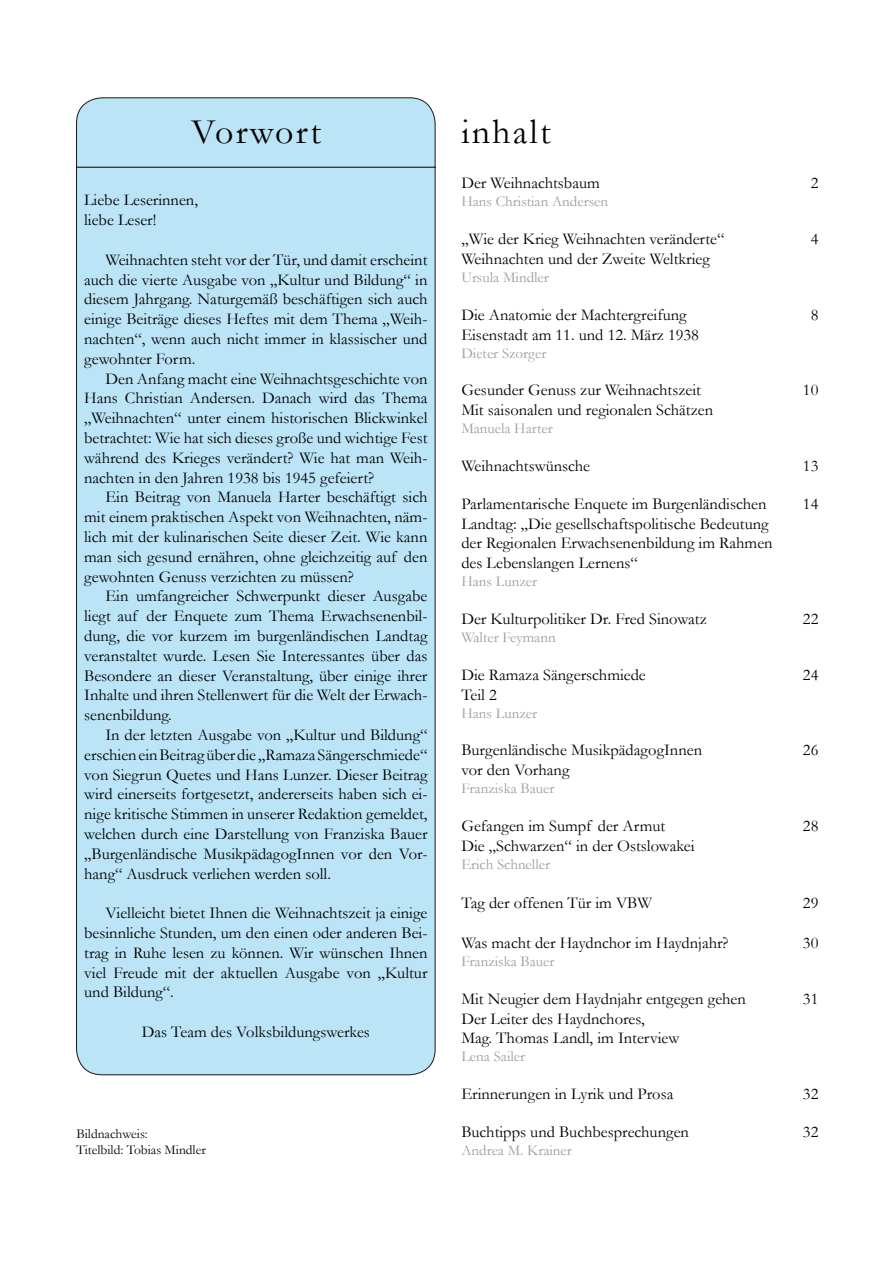
<style>
.page{position:relative;width:893px;height:1263px;background:#fff}
.page>*{position:absolute;margin:0;border:0;box-sizing:border-box;transform-origin:0 0}
.t1{font:36px "Garamond";letter-spacing:.06em;color:#000}
.t2{font:16.5px/19.8px "Garamond";color:#000;text-align:justify}
.t3{font:15px "Garamond";color:#9c9d9f}
.t4{font:13.5px/16.2px "Garamond";color:#000}
</style>
<div class="page">
<div style="left:77px;top:98px;width:358px;height:977px;background:#bce4f7;border-radius:26px"></div>
<hr style="left:77px;top:167px;width:359px;height:1px;background:#000">
<h1 class="t1" style="left:191px;top:107px;width:131px">Vorwort</h1>
<h1 class="t1" style="left:461px;top:107px;width:91px">inhalt</h1>
<p class="t2" style="left:461px;top:173px;width:140px">Der Weihnachtsbaum</p>
<p class="t2" style="left:811px;top:173px;width:9px">2</p>
<p class="t3" style="left:461px;top:192px;width:148px">Hans Christian Andersen</p>
<p class="t2" style="left:461px;top:229px;width:265px">„Wie der Krieg Weihnachten veränderte“</p>
<p class="t2" style="left:811px;top:229px;width:9px">4</p>
<p class="t2" style="left:461px;top:248px;width:250px">Weihnachten und der Zweite Weltkrieg</p>
<p class="t3" style="left:461px;top:267px;width:89px">Ursula Mindler</p>
<p class="t2" style="left:461px;top:304px;width:227px">Die Anatomie der Machtergreifung</p>
<p class="t2" style="left:811px;top:304px;width:9px">8</p>
<p class="t2" style="left:461px;top:324px;width:239px">Eisenstadt am 11. und 12. März 1938</p>
<p class="t3" style="left:461px;top:343px;width:87px">Dieter Szorger</p>
<p class="t2" style="left:461px;top:380px;width:241px">Gesunder Genuss zur Weihnachtszeit</p>
<p class="t2" style="left:803px;top:380px;width:17px">10</p>
<p class="t2" style="left:461px;top:400px;width:253px">Mit saisonalen und regionalen Schätzen</p>
<p class="t3" style="left:461px;top:418px;width:93px">Manuela Harter</p>
<p class="t2" style="left:461px;top:455px;width:130px">Weihnachtswünsche</p>
<p class="t2" style="left:803px;top:455px;width:17px">13</p>
<p class="t2" style="left:461px;top:493px;width:307px">Parlamentarische Enquete im Burgenländischen</p>
<p class="t2" style="left:803px;top:493px;width:17px">14</p>
<p class="t2" style="left:461px;top:513px;width:313px;text-align:left">Landtag: „Die gesellschaftspolitische Bedeutung der Regionalen Erwachsenenbildung im Rahmen des Lebenslangen Lernens“</p>
<p class="t3" style="left:461px;top:571px;width:77px">Hans Lunzer</p>
<p class="t2" style="left:461px;top:608px;width:247px">Der Kulturpolitiker Dr. Fred Sinowatz</p>
<p class="t2" style="left:803px;top:608px;width:17px">22</p>
<p class="t3" style="left:461px;top:627px;width:96px">Walter Feymann</p>
<p class="t2" style="left:461px;top:664px;width:186px">Die Ramaza Sängerschmiede</p>
<p class="t2" style="left:803px;top:664px;width:17px">24</p>
<p class="t2" style="left:461px;top:684px;width:37px">Teil 2</p>
<p class="t3" style="left:461px;top:703px;width:77px">Hans Lunzer</p>
<p class="t2" style="left:461px;top:740px;width:242px">Burgenländische MusikpädagogInnen</p>
<p class="t2" style="left:803px;top:740px;width:17px">26</p>
<p class="t2" style="left:461px;top:760px;width:110px">vor den Vorhang</p>
<p class="t3" style="left:461px;top:778px;width:95px">Franziska Bauer</p>
<p class="t2" style="left:461px;top:815px;width:205px">Gefangen im Sumpf der Armut</p>
<p class="t2" style="left:803px;top:815px;width:17px">28</p>
<p class="t2" style="left:461px;top:835px;width:235px">Die „Schwarzen“ in der Ostslowakei</p>
<p class="t3" style="left:461px;top:854px;width:90px">Erich Schneller</p>
<p class="t2" style="left:461px;top:893px;width:192px">Tag der offenen Tür im VBW</p>
<p class="t2" style="left:803px;top:893px;width:17px">29</p>
<p class="t2" style="left:461px;top:932px;width:269px">Was macht der Haydnchor im Haydnjahr?</p>
<p class="t2" style="left:803px;top:932px;width:17px">30</p>
<p class="t3" style="left:461px;top:951px;width:95px">Franziska Bauer</p>
<p class="t2" style="left:461px;top:988px;width:286px">Mit Neugier dem Haydnjahr entgegen gehen</p>
<p class="t2" style="left:803px;top:988px;width:17px">31</p>
<p class="t2" style="left:461px;top:1008px;width:220px">Der Leiter des Haydnchores,<br>Mag. Thomas Landl, im Interview</p>
<p class="t3" style="left:461px;top:1047px;width:65px">Lena Sailer</p>
<p class="t2" style="left:461px;top:1084px;width:213px">Erinnerungen in Lyrik und Prosa</p>
<p class="t2" style="left:803px;top:1084px;width:17px">32</p>
<p class="t2" style="left:461px;top:1121px;width:229px">Buchtipps und Buchbesprechungen</p>
<p class="t2" style="left:803px;top:1121px;width:17px">32</p>
<p class="t3" style="left:461px;top:1140px;width:112px">Andrea M. Krainer</p>
<p class="t2" style="left:84px;top:190px;width:115px">Liebe Leserinnen, liebe Leser!</p>
<p class="t2" style="left:84px;top:249px;width:345px;text-indent:21px">Weihnachten steht vor der Tür, und damit erscheint auch die vierte Ausgabe von „Kultur und Bildung“ in diesem Jahrgang. Naturgemäß beschäftigen sich auch einige Beiträge dieses Heftes mit dem Thema „Weih&shy;nachten“, wenn auch nicht immer in klassischer und gewohnter Form.</p>
<p class="t2" style="left:84px;top:368px;width:345px;text-indent:21px">Den Anfang macht eine Weihnachtsgeschichte von Hans Christian Andersen. Danach wird das Thema „Weihnachten“ unter einem historischen Blickwinkel betrachtet: Wie hat sich dieses große und wichtige Fest während des Krieges verändert? Wie hat man Weih&shy;nachten in den Jahren 1938 bis 1945 gefeiert?</p>
<p class="t2" style="left:84px;top:487px;width:345px;text-indent:21px">Ein Beitrag von Manuela Harter beschäftigt sich mit einem praktischen Aspekt von Weihnachten, näm&shy;lich mit der kulinarischen Seite dieser Zeit. Wie kann man sich gesund ernähren, ohne gleichzeitig auf den gewohnten Genuss verzichten zu müssen?</p>
<p class="t2" style="left:84px;top:586px;width:345px;text-indent:21px">Ein umfangreicher Schwerpunkt dieser Ausgabe liegt auf der Enquete zum Thema Erwachsenenbil&shy;dung, die vor kurzem im burgenländischen Landtag veranstaltet wurde. Lesen Sie Interessantes über das Besondere an dieser Veranstaltung, über einige ihrer Inhalte und ihren Stellenwert für die Welt der Erwach&shy;senenbildung.</p>
<p class="t2" style="left:84px;top:724px;width:345px;text-indent:21px">In der letzten Ausgabe von „Kultur und Bildung“ erschien ein Beitrag über die „Ramaza Sängerschmiede“ von Siegrun Quetes und Hans Lunzer. Dieser Beitrag wird einerseits fortgesetzt, andererseits haben sich ei&shy;nige kritische Stimmen in unserer Redaktion gemeldet, welchen durch eine Darstellung von Franziska Bauer „Burgenländische MusikpädagogInnen vor den Vor&shy;hang“ Ausdruck verliehen werden soll.</p>
<p class="t2" style="left:84px;top:903px;width:345px;text-indent:21px">Vielleicht bietet Ihnen die Weihnachtszeit ja einige besinnliche Stunden, um den einen oder anderen Bei&shy;trag in Ruhe lesen zu können. Wir wünschen Ihnen viel Freude mit der aktuellen Ausgabe von „Kultur und Bildung“.</p>
<p class="t2" style="left:142px;top:1021px;width:230px">Das Team des Volksbildungswerkes</p>
<p class="t4" style="left:77px;top:1125px;width:131px">Bildnachweis:<br>Titelbild: Tobias Mindler</p>
</div>
